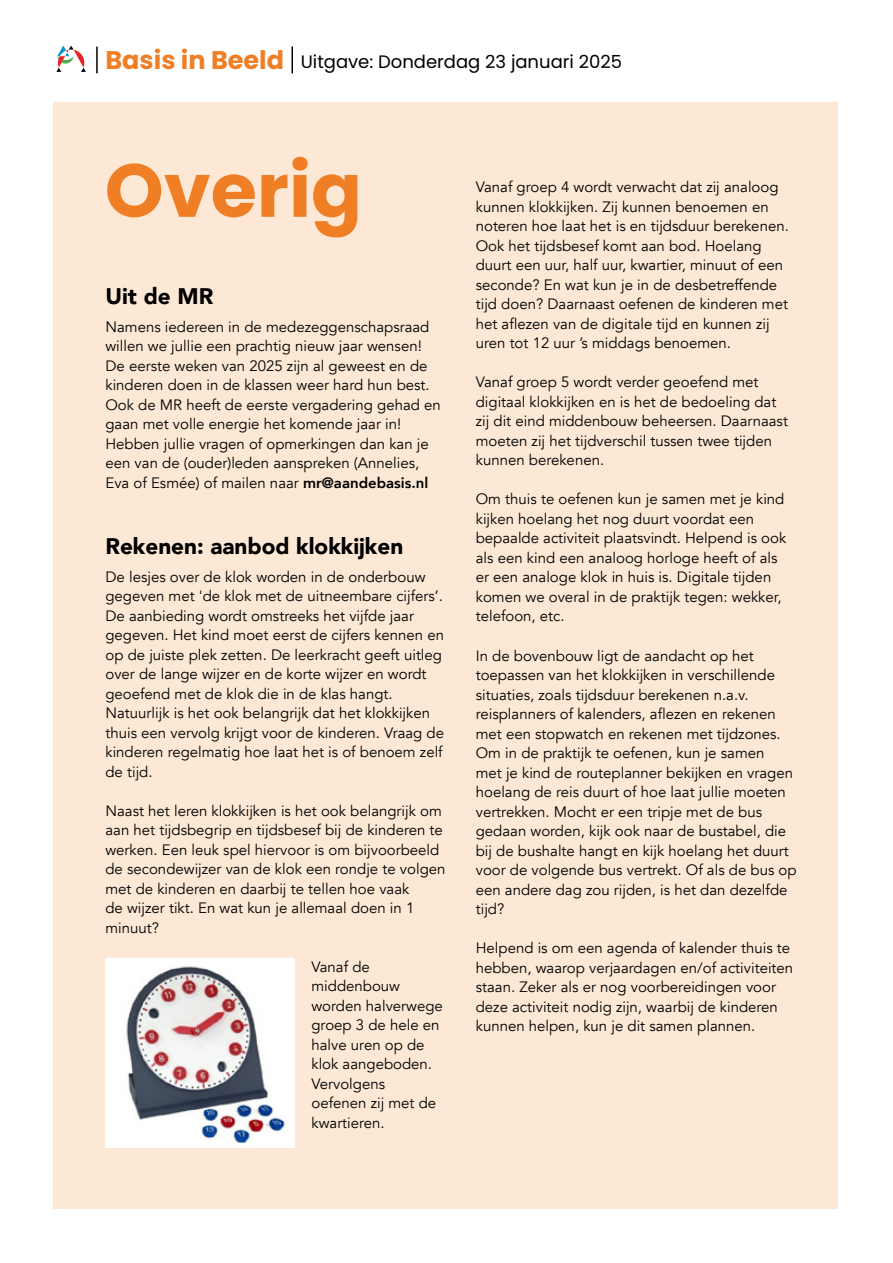
<style>
.page{position:relative;width:893px;height:1263px;background:#fff}
.page>*{position:absolute;margin:0;border:0;box-sizing:border-box;transform-origin:0 0}
.t1{font:700 75px "Poppins";color:#ef7e25}
.t2{font:900 22.5px "Avenir";color:#000}
.t3{font:18px "Poppins";color:#000}
.t4{font:15px/19.5px "Avenir";color:#000}
.s1{font-weight:700;font-size:25.5px;color:#ef7e25}
.s2{font-weight:800}
</style>
<div class="page">
<div style="left:53px;top:102px;width:785px;height:1107px;background:#fde8d5"></div>
<svg style="left:56px;top:47px;width:30px;height:25px"></svg>
<hr style="left:96px;top:47px;width:2px;height:26px;background:#000">
<hr style="left:291px;top:47px;width:2px;height:26px;background:#000">
<img style="left:105px;top:958px;width:189px;height:189px">
<p class="t3" style="left:105px;top:51px;width:518px"><span class="s1">Basis in Beeld</span> Uitgave: Donderdag 23 januari 2025</p>
<h1 class="t1" style="left:105px;top:147px;width:259px">Overig</h1>
<h2 class="t2" style="left:105px;top:277px;width:109px">Uit de MR</h2>
<p class="t4" style="left:105px;top:317px;width:337px">Namens iedereen in de medezeggenschapsraad willen we jullie een prachtig nieuw jaar wensen!<br>De eerste weken van 2025 zijn al geweest en de kinderen doen in de klassen weer hard hun best.<br>Ook de MR heeft de eerste vergadering gehad en gaan met volle energie het komende jaar in!<br>Hebben jullie vragen of opmerkingen dan kan je een van de (ouder)leden aanspreken (Annelies, Eva of Esmée) of mailen naar <span class="s2">mr@aandebasis.nl</span></p>
<h2 class="t2" style="left:105px;top:527px;width:299px">Rekenen: aanbod klokkijken</h2>
<p class="t4" style="left:105px;top:567px;width:340px">De lesjes over de klok worden in de onderbouw gegeven met 'de klok met de uitneembare cijfers’.<br>De aanbieding wordt omstreeks het vijfde jaar gegeven. Het kind moet eerst de cijfers kennen en op de juiste plek zetten. De leerkracht geeft uitleg over de lange wijzer en de korte wijzer en wordt geoefend met de klok die in de klas hangt.<br>Natuurlijk is het ook belangrijk dat het klokkijken thuis een vervolg krijgt voor de kinderen. Vraag de kinderen regelmatig hoe laat het is of benoem zelf de tijd.</p>
<p class="t4" style="left:105px;top:801px;width:342px">Naast het leren klokkijken is het ook belangrijk om aan het tijdsbegrip en tijdsbesef bij de kinderen te werken. Een leuk spel hiervoor is om bijvoorbeeld de secondewijzer van de klok een rondje te volgen met de kinderen en daarbij te tellen hoe vaak<br>de wijzer tikt. En wat kun je allemaal doen in 1 minuut?</p>
<p class="t4" style="left:311px;top:957px;width:133px">Vanaf de middenbouw worden halverwege groep 3 de hele en halve uren op de klok aangeboden.<br>Vervolgens oefenen zij met de kwartieren.</p>
<p class="t4" style="left:476px;top:178px;width:315px">Vanaf groep 4 wordt verwacht dat zij analoog kunnen klokkijken. Zij kunnen benoemen en noteren hoe laat het is en tijdsduur berekenen.<br>Ook het tijdsbesef komt aan bod. Hoelang duurt een uur, half uur, kwartier, minuut of een seconde? En wat kun je in de desbetreffende tijd doen? Daarnaast oefenen de kinderen met het aflezen van de digitale tijd en kunnen zij uren tot 12 uur ’s middags benoemen.</p>
<p class="t4" style="left:476px;top:373px;width:314px">Vanaf groep 5 wordt verder geoefend met digitaal klokkijken en is het de bedoeling dat zij dit eind middenbouw beheersen. Daarnaast moeten zij het tijdverschil tussen twee tijden kunnen berekenen.</p>
<p class="t4" style="left:476px;top:490px;width:312px">Om thuis te oefenen kun je samen met je kind kijken hoelang het nog duurt voordat een bepaalde activiteit plaatsvindt. Helpend is ook als een kind een analoog horloge heeft of als er een analoge klok in huis is. Digitale tijden komen we overal in de praktijk tegen: wekker, telefoon, etc.</p>
<p class="t4" style="left:476px;top:646px;width:322px">In de bovenbouw ligt de aandacht op het toepassen van het klokkijken in verschillende situaties, zoals tijdsduur berekenen n.a.v. reisplanners of kalenders, aflezen en rekenen met een stopwatch en rekenen met tijdzones.<br>Om in de praktijk te oefenen, kun je samen<br>met je kind de routeplanner bekijken en vragen hoelang de reis duurt of hoe laat jullie moeten vertrekken. Mocht er een tripje met de bus gedaan worden, kijk ook naar de bustabel, die bij de bushalte hangt en kijk hoelang het duurt voor de volgende bus vertrekt. Of als de bus op een andere dag zou rijden, is het dan dezelfde tijd?</p>
<p class="t4" style="left:476px;top:938px;width:319px">Helpend is om een agenda of kalender thuis te hebben, waarop verjaardagen en/of activiteiten staan. Zeker als er nog voorbereidingen voor deze activiteit nodig zijn, waarbij de kinderen kunnen helpen, kun je dit samen plannen.</p>
</div>
